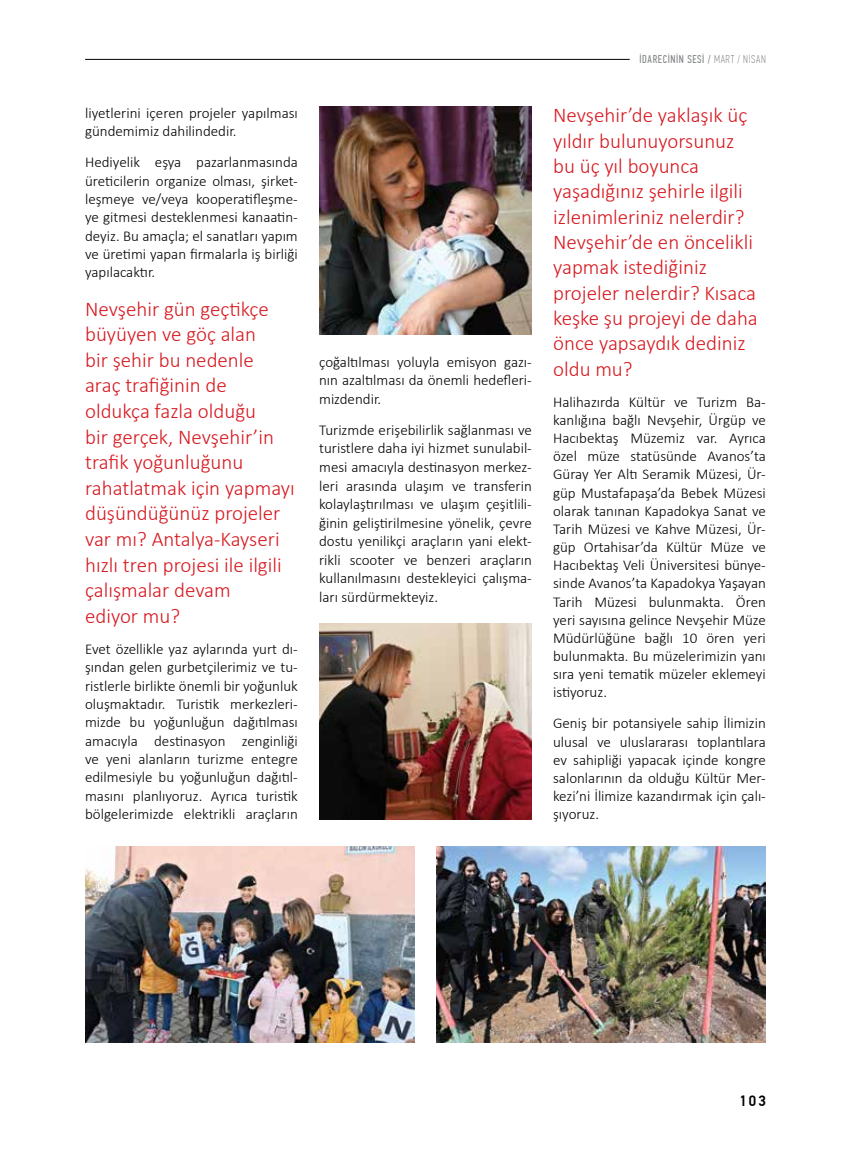
<style>
.page{position:relative;width:851px;height:1149px;background:#fff}
.page>*{position:absolute;margin:0;border:0;box-sizing:border-box;transform-origin:0 0}
.t1{font:300 21px/25.5px "Calibri";color:#d71920}
.t2{font:300 15px/18.1px "Calibri";color:#000;text-align:justify}
.t3{font:500 15px "PF Din Text Pro";color:#000}
.t4{font:11.25px "PF Din Text Comp Pro";letter-spacing:.055em;color:#808285}
.s1{font-weight:100}
</style>
<div class="page">
<hr style="left:85px;top:59px;width:544px;height:1px;background:#000">
<img style="left:85px;top:846px;width:330px;height:196px">
<img style="left:436px;top:846px;width:329px;height:196px">
<img style="left:319px;top:106px;width:212px;height:228px">
<img style="left:319px;top:623px;width:212px;height:196px">
<p class="t2" style="left:85px;top:103px;width:214px">liyetlerini içeren projeler yapılması gündemimiz dahilindedir.</p>
<p class="t2" style="left:85px;top:153px;width:214px">Hediyelik eşya pazarlanmasında üreticilerin organize olması, şirket&shy;leşmeye ve/veya kooperatifleşme&shy;ye gitmesi desteklenmesi kanaatin&shy;deyiz. Bu amaçla; el sanatları yapım ve üretimi yapan firmalarla iş birliği yapılacaktır.</p>
<p class="t1" style="left:85px;top:296px;width:211px">Nevşehir gün geçtikçe büyüyen ve göç alan<br>bir şehir bu nedenle<br>araç trafiğinin de oldukça fazla olduğu<br>bir gerçek, Nevşehir’in trafik yoğunluğunu rahatlatmak için yapmayı düşündüğünüz projeler var mı? Antalya-Kayseri hızlı tren projesi ile ilgili çalışmalar devam<br>ediyor mu?</p>
<p class="t2" style="left:85px;top:639px;width:214px">Evet özellikle yaz aylarında yurt dı&shy;şından gelen gurbetçilerimiz ve tu&shy;ristlerle birlikte önemli bir yoğunluk oluşmaktadır. Turistik merkezleri&shy;mizde bu yoğunluğun dağıtılması amacıyla destinasyon zenginliği ve yeni alanların turizme entegre edilmesiyle bu yoğunluğun dağıtıl&shy;masını planlıyoruz. Ayrıca turistik bölgelerimizde elektrikli araçların</p>
<p class="t2" style="left:319px;top:352px;width:214px">çoğaltılması yoluyla emisyon gazı&shy;nın azaltılması da önemli hedefleri&shy;mizdendir.</p>
<p class="t2" style="left:319px;top:420px;width:214px">Turizmde erişebilirlik sağlanması ve turistlere daha iyi hizmet sunulabil&shy;mesi amacıyla destinasyon merkez&shy;leri arasında ulaşım ve transferin kolaylaştırılması ve ulaşım çeşitlili&shy;ğinin geliştirilmesine yönelik, çevre dostu yenilikçi araçların yani elekt&shy;rikli scooter ve benzeri araçların kullanılmasını destekleyici çalışma&shy;ları sürdürmekteyiz.</p>
<p class="t4" style="left:639px;top:53px;width:128px">İDARECİNİN SESİ / <span class="s1">MART / NİSAN</span></p>
<p class="t1" style="left:553px;top:102px;width:206px">Nevşehir’de yaklaşık üç yıldır bulunuyorsunuz bu üç yıl boyunca yaşadığınız şehirle ilgili izlenimleriniz nelerdir?<br>Nevşehir’de en öncelikli yapmak istediğiniz projeler nelerdir? Kısaca keşke şu projeyi de daha önce yapsaydık dediniz oldu mu?</p>
<p class="t2" style="left:553px;top:392px;width:214px">Halihazırda Kültür ve Turizm Ba&shy;kanlığına bağlı Nevşehir, Ürgüp ve Hacıbektaş Müzemiz var. Ayrıca özel müze statüsünde Avanos’ta Güray Yer Altı Seramik Müzesi, Ür&shy;güp Mustafapaşa’da Bebek Müzesi olarak tanınan Kapadokya Sanat ve Tarih Müzesi ve Kahve Müzesi, Ür&shy;güp Ortahisar’da Kültür Müze ve Hacıbektaş Veli Üniversitesi bünye&shy;sinde Avanos’ta Kapadokya Yaşayan Tarih Müzesi bulunmakta. Ören yeri sayısına gelince Nevşehir Müze Müdürlüğüne bağlı 10 ören yeri bulunmakta. Bu müzelerimizin yanı sıra yeni tematik müzeler eklemeyi istiyoruz.</p>
<p class="t2" style="left:553px;top:714px;width:214px">Geniş bir potansiyele sahip İlimizin ulusal ve uluslararası toplantılara ev sahipliği yapacak içinde kongre salonlarının da olduğu Kültür Mer&shy;kezi’ni İlimize kazandırmak için çalı&shy;şıyoruz.</p>
<p class="t3" style="left:739px;top:1091px;width:28px">103</p>
</div>
